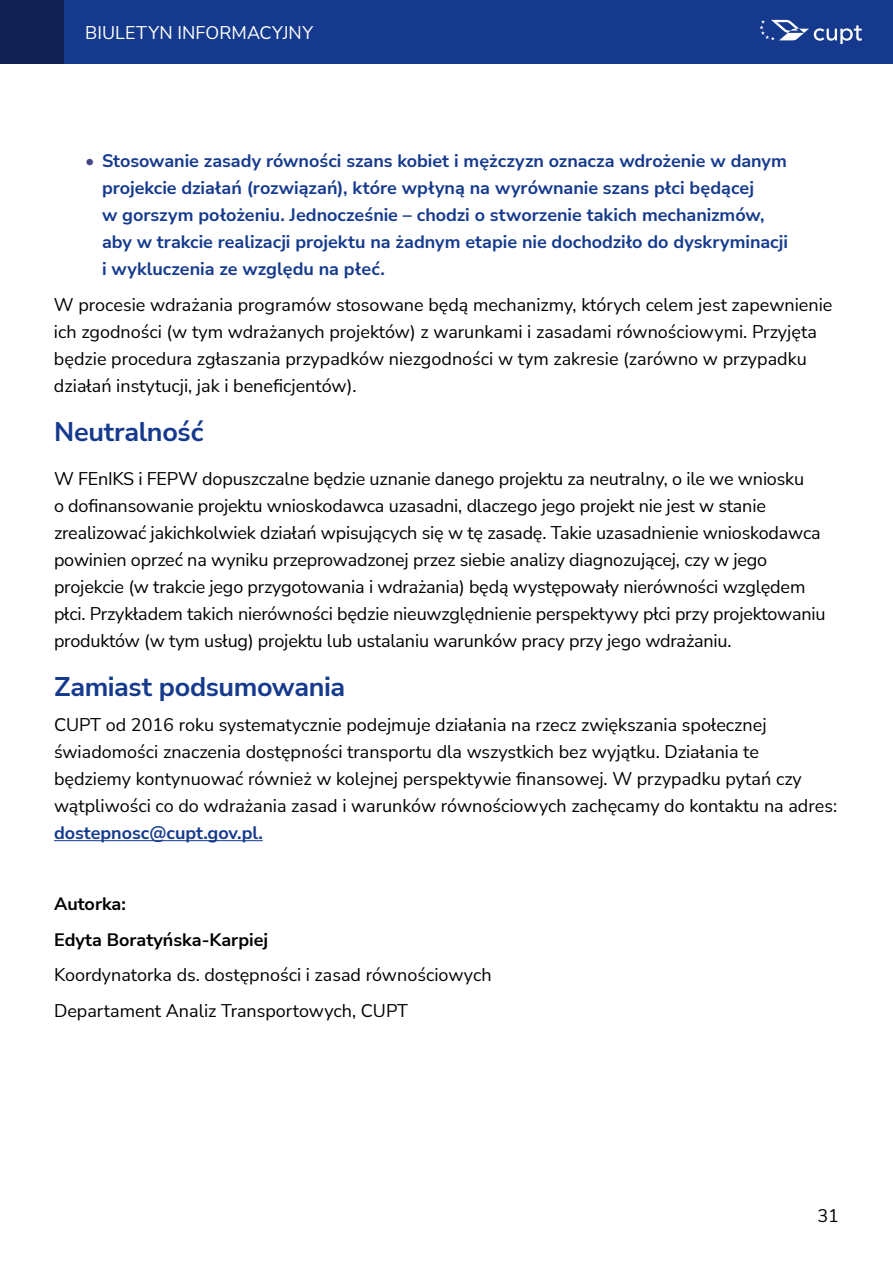
<style>
.page{position:relative;width:893px;height:1263px;background:#fff}
.page>*{position:absolute;margin:0;border:0;box-sizing:border-box;transform-origin:0 0}
.aktualności_treść{font:700 27px "Nunito Sans";letter-spacing:-.015em;color:#153a8d}
.Podtytuł{font:700 27px "Nunito Sans";letter-spacing:-.01em;color:#153a8d}
.aktualności_treść-2{font:18px/27px "Nunito Sans";letter-spacing:-.005em;color:#000}
.t1{font:700 18px/27px "Nunito Sans";color:#153a8d}
.aktualności_treść-3{font:700 18px "Nunito Sans";color:#000}
.t2{font:18px "Nunito Sans";letter-spacing:.005em;color:#fff}
.s1{font-weight:400;color:#42478a}
.s2{font-weight:700;color:#153a8d}
</style>
<div class="page">
<hr style="left:54px;top:840px;width:209px;height:1px;background:#153a8d">
<div style="left:38px;top:0;width:855px;height:64px;background:#153a8d"></div>
<div style="left:0;top:0;width:64px;height:64px;background:#122252"></div>
<svg style="left:759px;top:20px;width:103px;height:24px"></svg>
<p class="t2" style="left:85px;top:20px;width:229px">BIULETYN INFORMACYJNY</p>
<p class="t1" style="left:102px;top:147px;width:687px;text-indent:-17px"><span class="s1">•</span> Stosowanie zasady równości szans kobiet i mężczyzn oznacza wdrożenie w danym projekcie działań (rozwiązań), które wpłyną na wyrównanie szans płci będącej<br>w gorszym położeniu. Jednocześnie – chodzi o stworzenie takich mechanizmów, aby w trakcie realizacji projektu na żadnym etapie nie dochodziło do dyskryminacji i wykluczenia ze względu na płeć.</p>
<p class="aktualności_treść-2" style="left:54px;top:290px;width:780px">W procesie wdrażania programów stosowane będą mechanizmy, których celem jest zapewnienie ich zgodności (w tym wdrażanych projektów) z warunkami i zasadami równościowymi. Przyjęta będzie procedura zgłaszania przypadków niezgodności w tym zakresie (zarówno w przypadku działań instytucji, jak i beneficjentów).</p>
<p class="Podtytuł" style="left:54px;top:412px;width:151px">Neutralność</p>
<p class="aktualności_treść-2" style="left:54px;top:464px;width:773px">W FEnIKS i FEPW dopuszczalne będzie uznanie danego projektu za neutralny, o ile we wniosku<br>o dofinansowanie projektu wnioskodawca uzasadni, dlaczego jego projekt nie jest w stanie zrealizować jakichkolwiek działań wpisujących się w tę zasadę. Takie uzasadnienie wnioskodawca powinien oprzeć na wyniku przeprowadzonej przez siebie analizy diagnozującej, czy w jego projekcie (w trakcie jego przygotowania i wdrażania) będą występowały nierówności względem płci. Przykładem takich nierówności będzie nieuwzględnienie perspektywy płci przy projektowaniu produktów (w tym usług) projektu lub ustalaniu warunków pracy przy jego wdrażaniu.</p>
<p class="aktualności_treść" style="left:54px;top:667px;width:293px">Zamiast podsumowania</p>
<p class="aktualności_treść-2" style="left:54px;top:711px;width:785px">CUPT od 2016 roku systematycznie podejmuje działania na rzecz zwiększania społecznej świadomości znaczenia dostępności transportu dla wszystkich bez wyjątku. Działania te będziemy kontynuować również w kolejnej perspektywie finansowej. W przypadku pytań czy wątpliwości co do wdrażania zasad i warunków równościowych zachęcamy do kontaktu na adres: <span class="s2">dostepnosc@cupt.gov.pl.</span></p>
<p class="aktualności_treść-3" style="left:54px;top:891px;width:73px">Autorka:</p>
<p class="aktualności_treść-3" style="left:54px;top:927px;width:216px">Edyta Boratyńska-Karpiej</p>
<p class="aktualności_treść-2" style="left:54px;top:961px;width:439px">Koordynatorka ds. dostępności i zasad równościowych</p>
<p class="aktualności_treść-2" style="left:54px;top:996px;width:355px">Departament Analiz Transportowych, CUPT</p>
<p class="aktualności_treść-2" style="left:817px;top:1201px;width:23px">31</p>
</div>
